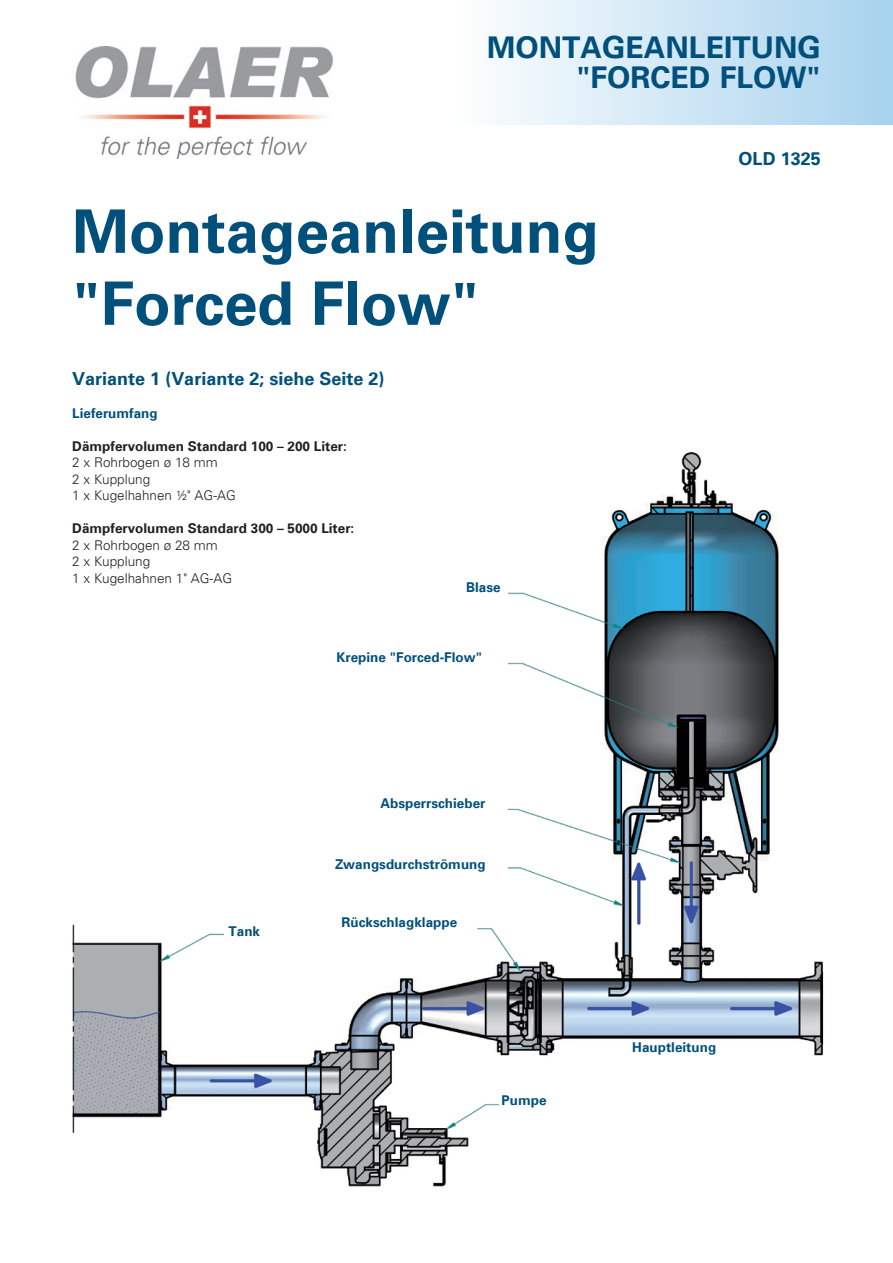
<style>
.page{position:relative;width:893px;height:1263px;background:#fff}
.page>*{position:absolute;margin:0;border:0;box-sizing:border-box;transform-origin:0 0}
.t1{font:700 60px/72px "Univers LT";color:#00507b}
.t2{font:700 30px/30px "Univers LT";color:#00507b;text-align:right}
.t3{font:700 18px "Univers LT";color:#00507b}
.t4{font:700 13.5px "Univers LT";color:#00507b}
.t5{font:300 13.5px/16.5px "Univers LT";color:#231f20}
.t6{font:700 13.5px "Univers LT";color:#231f20}
</style>
<div class="page">
<div style="left:455px;top:0;width:438px;height:125px;background:linear-gradient(to right,#fdfefe,#a7d2ee)"></div>
<img style="left:75px;top:47px;width:258px;height:111px">
<img style="left:73px;top:452px;width:751px;height:735px">
<h2 class="t2" style="left:487px;top:32px;width:335px">MONTAGEANLEITUNG "FORCED FLOW"</h2>
<h1 class="t1" style="left:72px;top:196px;width:528px">Montageanleitung "Forced Flow"</h1>
<h3 class="t3" style="left:72px;top:368px;width:314px">Variante 1 (Variante 2; siehe Seite 2)</h3>
<p class="t4" style="left:72px;top:405px;width:87px">Lieferumfang</p>
<p class="t6" style="left:72px;top:438px;width:276px">Dämpfervolumen Standard 100 – 200 Liter:</p>
<p class="t5" style="left:72px;top:454px;width:165px">2 x Rohrbogen ø 18 mm<br>2 x Kupplung<br>1 x Kugelhahnen ½" AG-AG</p>
<p class="t6" style="left:72px;top:520px;width:284px">Dämpfervolumen Standard 300 – 5000 Liter:</p>
<p class="t5" style="left:72px;top:536px;width:161px">2 x Rohrbogen ø 28 mm<br>2 x Kupplung<br>1 x Kugelhahnen 1" AG-AG</p>
<p class="t4" style="left:466px;top:579px;width:36px">Blase</p>
<p class="t4" style="left:337px;top:650px;width:147px">Krepine "Forced-Flow"</p>
<h3 class="t3" style="left:739px;top:149px;width:84px">OLD 1325</h3>
<p class="t4" style="left:229px;top:923px;width:33px">Tank</p>
<p class="t4" style="left:380px;top:795px;width:107px">Absperrschieber</p>
<p class="t4" style="left:335px;top:856px;width:152px">Zwangsdurchströmung</p>
<p class="t4" style="left:342px;top:914px;width:117px">Rückschlagklappe</p>
<p class="t4" style="left:502px;top:1092px;width:46px">Pumpe</p>
<p class="t4" style="left:632px;top:1039px;width:86px">Hauptleitung</p>
</div>
